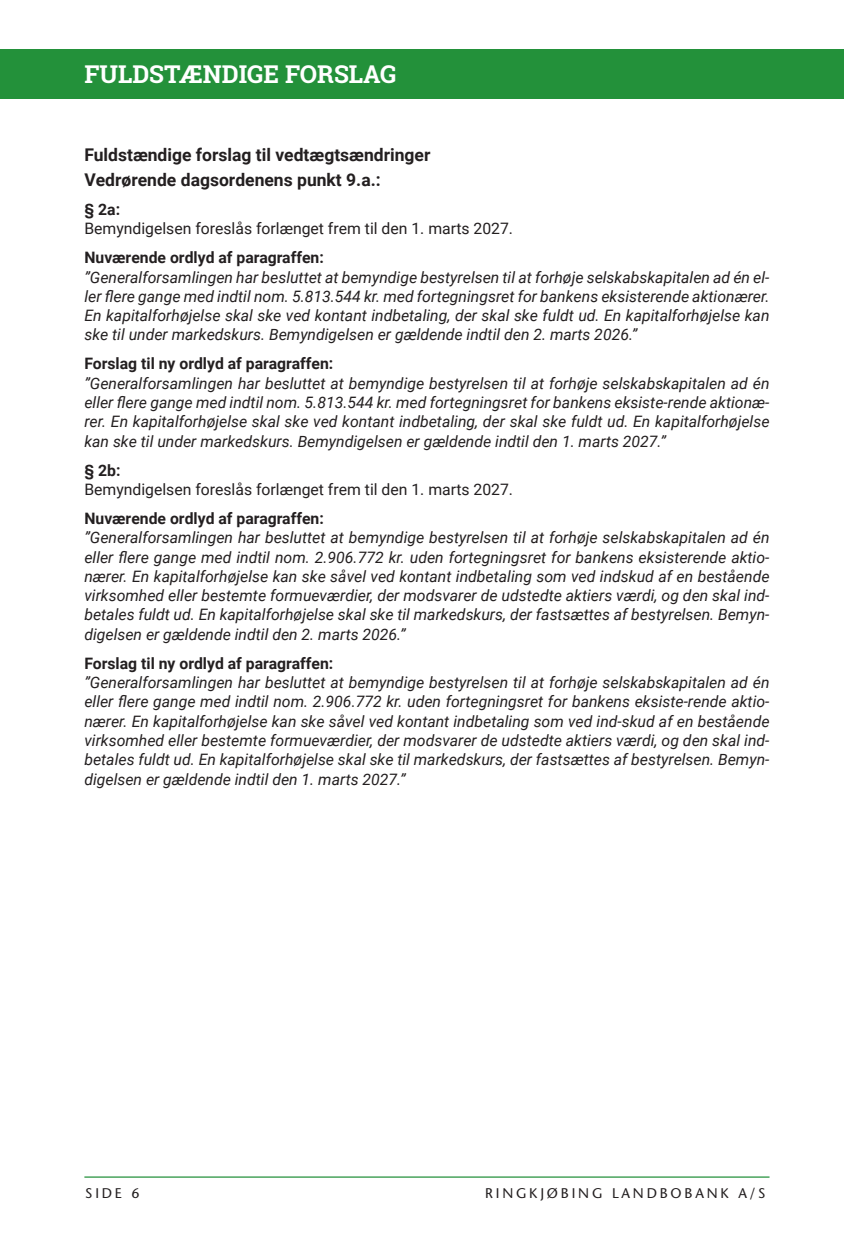
<style>
.page{position:relative;width:844px;height:1241px;background:#fff}
.page>*{position:absolute;margin:0;border:0;box-sizing:border-box;transform-origin:0 0}
.Overskrift_i_Bjælke{font:700 24.5px "Roboto Slab";color:#fff}
.Mellemoverskrift{font:700 17.5px "Roboto";color:#231f20}
.t1{font:italic 15.75px/19.2px "Roboto";color:#231f20;text-align:justify}
.t2{font:700 15.75px "Roboto";color:#231f20}
.t3{font:15.75px "Roboto";color:#231f20}
.t4{font:500 14px "Stone Sans Std";letter-spacing:.2em;color:#231f20}
</style>
<div class="page">
<hr style="left:84px;top:1176px;width:685px;height:1px;background:#23913a">
<div style="left:0;top:50px;width:843px;height:49px;background:#23913a"></div>
<p class="Overskrift_i_Bjælke" style="left:84px;top:57px;width:313px">FULDSTÆNDIGE FORSLAG</p>
<p class="Mellemoverskrift" style="left:84px;top:143px;width:347px">Fuldstændige forslag til vedtægtsændringer</p>
<p class="Mellemoverskrift" style="left:84px;top:167px;width:298px">Vedrørende dagsordenens punkt 9.a.:</p>
<p class="t2" style="left:84px;top:198px;width:37px">§ 2a:</p>
<p class="t3" style="left:84px;top:217px;width:430px">Bemyndigelsen foreslås forlænget frem til den 1. marts 2027.</p>
<p class="t2" style="left:84px;top:246px;width:241px">Nuværende ordlyd af paragraffen:</p>
<p class="t1" style="left:84px;top:267px;width:686px">”Generalforsamlingen har besluttet at bemyndige bestyrelsen til at forhøje selskabskapitalen ad én el&shy;ler flere gange med indtil nom. 5.813.544 kr. med fortegningsret for bankens eksisterende aktionærer.<br>En kapitalforhøjelse skal ske ved kontant indbetaling, der skal ske fuldt ud. En kapitalforhøjelse kan ske til under markedskurs. Bemyndigelsen er gældende indtil den 2. marts 2026.”</p>
<p class="t2" style="left:84px;top:353px;width:250px">Forslag til ny ordlyd af paragraffen:</p>
<p class="t1" style="left:84px;top:373px;width:686px">”Generalforsamlingen har besluttet at bemyndige bestyrelsen til at forhøje selskabskapitalen ad én eller flere gange med indtil nom. 5.813.544 kr. med fortegningsret for bankens eksiste-rende aktionæ&shy;rer. En kapitalforhøjelse skal ske ved kontant indbetaling, der skal ske fuldt ud. En kapitalforhøjelse kan ske til under markedskurs. Bemyndigelsen er gældende indtil den 1. marts 2027.”</p>
<p class="t2" style="left:84px;top:459px;width:38px">§ 2b:</p>
<p class="t3" style="left:84px;top:478px;width:430px">Bemyndigelsen foreslås forlænget frem til den 1. marts 2027.</p>
<p class="t2" style="left:84px;top:507px;width:241px">Nuværende ordlyd af paragraffen:</p>
<p class="t1" style="left:84px;top:527px;width:686px">”Generalforsamlingen har besluttet at bemyndige bestyrelsen til at forhøje selskabskapitalen ad én eller flere gange med indtil nom. 2.906.772 kr. uden fortegningsret for bankens eksisterende aktio&shy;nærer. En kapitalforhøjelse kan ske såvel ved kontant indbetaling som ved indskud af en bestående virksomhed eller bestemte formueværdier, der modsvarer de udstedte aktiers værdi, og den skal ind&shy;betales fuldt ud. En kapitalforhøjelse skal ske til markedskurs, der fastsættes af bestyrelsen. Bemyn&shy;digelsen er gældende indtil den 2. marts 2026.”</p>
<p class="t2" style="left:84px;top:652px;width:250px">Forslag til ny ordlyd af paragraffen:</p>
<p class="t1" style="left:84px;top:672px;width:686px">”Generalforsamlingen har besluttet at bemyndige bestyrelsen til at forhøje selskabskapitalen ad én eller flere gange med indtil nom. 2.906.772 kr. uden fortegningsret for bankens eksiste-rende aktio&shy;nærer. En kapitalforhøjelse kan ske såvel ved kontant indbetaling som ved ind-skud af en bestående virksomhed eller bestemte formueværdier, der modsvarer de udstedte aktiers værdi, og den skal ind&shy;betales fuldt ud. En kapitalforhøjelse skal ske til markedskurs, der fastsættes af bestyrelsen. Bemyn&shy;digelsen er gældende indtil den 1. marts 2027.”</p>
<p class="t4" style="left:85px;top:1184px;width:56px">SIDE 6</p>
<p class="t4" style="left:485px;top:1184px;width:281px">RINGKJØBING LANDBOBANK A/S</p>
</div>
